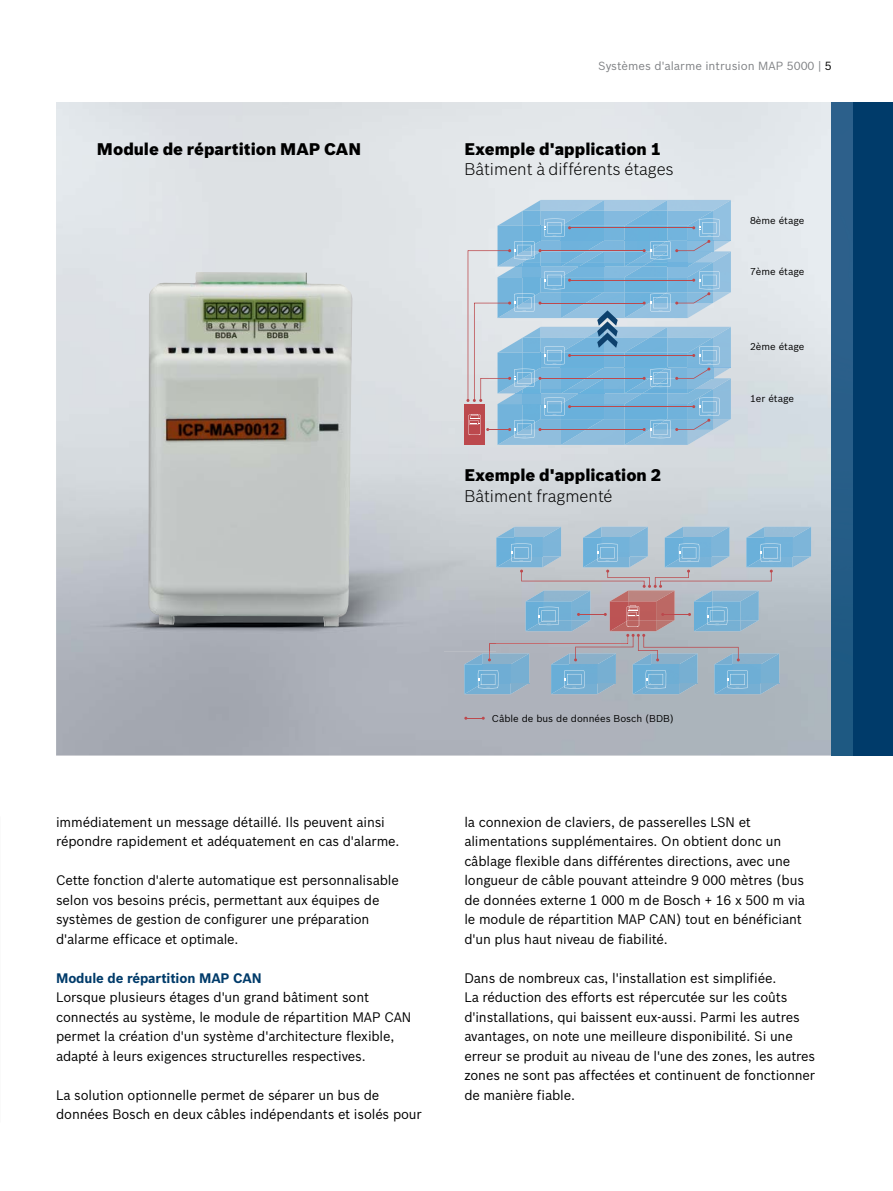
<style>
.page{position:relative;width:893px;height:1191px;background:#fff}
.page>*{position:absolute;margin:0;border:0;box-sizing:border-box;transform-origin:0 0}
.t1{font:900 16.5px "Bosch Sans";color:#000}
.t2{font:300 16.5px "Bosch Sans";color:#000}
.t3{font:13.5px/19.5px "Bosch Sans";letter-spacing:-.01em;color:#000}
.t4{font:700 13.5px "Bosch Sans";letter-spacing:-.01em;color:#003b6a}
.t5{font:11.55px "Bosch Sans";color:#808285}
.t6{font:9.75px "Bosch Sans";color:#000}
.s1{color:#000}
</style>
<div class="page">
<img style="left:56px;top:102px;width:776px;height:653px">
<div style="left:852px;top:102px;width:41px;height:653px;background:#003b6a"></div>
<img style="left:832px;top:102px;width:20px;height:653px">
<div style="left:464px;top:404px;width:21px;height:41px;background:#bc494d"></div>
<img style="left:511px;top:688px;width:18px;height:6px">
<img style="left:483px;top:688px;width:28px;height:6px">
<img style="left:464px;top:653px;width:19px;height:41px">
<img style="left:597px;top:688px;width:19px;height:6px">
<img style="left:569px;top:688px;width:28px;height:6px">
<img style="left:551px;top:688px;width:18px;height:6px">
<img style="left:679px;top:688px;width:18px;height:6px">
<img style="left:651px;top:688px;width:28px;height:6px">
<img style="left:633px;top:688px;width:18px;height:6px">
<img style="left:761px;top:684px;width:18px;height:10px">
<img style="left:748px;top:653px;width:13px;height:11px">
<img style="left:733px;top:683px;width:28px;height:11px">
<img style="left:748px;top:664px;width:13px;height:19px">
<img style="left:714px;top:688px;width:19px;height:6px">
<svg style="left:761px;top:683px;width:18px;height:1px"></svg>
<img style="left:761px;top:653px;width:18px;height:30px">
<svg style="left:464px;top:716px;width:21px;height:3px"></svg>
<img style="left:515px;top:526px;width:46px;height:11px">
<img style="left:515px;top:556px;width:46px;height:11px">
<img style="left:515px;top:537px;width:28px;height:19px">
<img style="left:496px;top:527px;width:19px;height:40px">
<img style="left:543px;top:527px;width:18px;height:29px">
<img style="left:601px;top:526px;width:47px;height:11px">
<img style="left:601px;top:556px;width:47px;height:11px">
<img style="left:601px;top:537px;width:28px;height:19px">
<img style="left:583px;top:527px;width:18px;height:40px">
<img style="left:629px;top:527px;width:19px;height:29px">
<img style="left:683px;top:526px;width:46px;height:11px">
<img style="left:683px;top:556px;width:46px;height:11px">
<img style="left:683px;top:537px;width:28px;height:19px">
<img style="left:665px;top:527px;width:18px;height:40px">
<img style="left:711px;top:527px;width:18px;height:29px">
<img style="left:765px;top:526px;width:46px;height:11px">
<img style="left:765px;top:556px;width:46px;height:11px">
<img style="left:765px;top:537px;width:28px;height:19px">
<img style="left:746px;top:527px;width:19px;height:40px">
<img style="left:793px;top:527px;width:18px;height:29px">
<img style="left:523px;top:430px;width:165px;height:15px">
<img style="left:618px;top:420px;width:6px;height:9px">
<img style="left:618px;top:404px;width:6px;height:16px">
<img style="left:688px;top:438px;width:43px;height:7px">
<img style="left:497px;top:438px;width:26px;height:7px">
<img style="left:561px;top:438px;width:25px;height:7px">
<img style="left:624px;top:438px;width:25px;height:7px">
<img style="left:618px;top:304px;width:70px;height:14px">
<img style="left:618px;top:293px;width:6px;height:10px">
<img style="left:618px;top:277px;width:6px;height:16px">
<img style="left:688px;top:312px;width:43px;height:6px">
<img style="left:624px;top:312px;width:25px;height:6px">
<img style="left:618px;top:327px;width:95px;height:10px">
<img style="left:618px;top:337px;width:70px;height:15px">
<img style="left:618px;top:379px;width:6px;height:14px">
<img style="left:618px;top:369px;width:6px;height:9px">
<img style="left:618px;top:352px;width:6px;height:17px">
<img style="left:713px;top:327px;width:18px;height:19px">
<img style="left:688px;top:337px;width:25px;height:9px">
<img style="left:650px;top:327px;width:17px;height:10px">
<img style="left:624px;top:337px;width:43px;height:9px">
<div style="left:541px;top:200px;width:172px;height:11px;background:#a5c8e3"></div>
<img style="left:541px;top:211px;width:147px;height:15px">
<img style="left:618px;top:252px;width:6px;height:10px">
<img style="left:618px;top:262px;width:6px;height:5px">
<img style="left:561px;top:211px;width:43px;height:8px">
<img style="left:624px;top:211px;width:43px;height:8px">
<img style="left:618px;top:242px;width:6px;height:8px">
<img style="left:618px;top:226px;width:6px;height:16px">
<img style="left:713px;top:200px;width:18px;height:19px">
<img style="left:688px;top:211px;width:25px;height:8px">
<img style="left:497px;top:200px;width:44px;height:19px">
<img style="left:523px;top:211px;width:18px;height:8px">
<img style="left:586px;top:200px;width:18px;height:11px">
<img style="left:650px;top:200px;width:17px;height:11px">
<svg style="left:520px;top:569px;width:253px;height:19px;background:#bfbcc2"></svg>
<svg style="left:511px;top:543px;width:20px;height:19px"></svg>
<svg style="left:597px;top:543px;width:21px;height:19px"></svg>
<svg style="left:679px;top:543px;width:20px;height:19px"></svg>
<svg style="left:760px;top:543px;width:21px;height:19px"></svg>
<img style="left:712px;top:590px;width:28px;height:11px">
<img style="left:712px;top:625px;width:47px;height:6px">
<img style="left:694px;top:590px;width:18px;height:41px">
<img style="left:740px;top:590px;width:19px;height:11px">
<svg style="left:707px;top:601px;width:52px;height:24px"></svg>
<img style="left:544px;top:590px;width:28px;height:11px">
<img style="left:544px;top:625px;width:46px;height:6px">
<img style="left:526px;top:590px;width:18px;height:41px">
<img style="left:572px;top:590px;width:18px;height:11px">
<img style="left:628px;top:590px;width:28px;height:11px">
<img style="left:628px;top:627px;width:47px;height:4px">
<img style="left:610px;top:590px;width:18px;height:41px">
<img style="left:656px;top:590px;width:19px;height:11px">
<svg style="left:538px;top:601px;width:69px;height:24px;background:#8bb3ce"></svg>
<hr style="left:540px;top:429px;width:104px;height:1px;background:#bc494d">
<hr style="left:540px;top:378px;width:104px;height:1px;background:#bc494d">
<hr style="left:540px;top:303px;width:104px;height:1px;background:#bc494d">
<hr style="left:570px;top:227px;width:124px;height:1px;background:#bc494d">
<hr style="left:570px;top:280px;width:124px;height:1px;background:#bc494d">
<hr style="left:570px;top:355px;width:124px;height:1px;background:#bc494d">
<hr style="left:570px;top:406px;width:124px;height:1px;background:#bc494d">
<svg style="left:624px;top:346px;width:107px;height:92px;background:#84b6d8"></svg>
<hr style="left:540px;top:250px;width:104px;height:1px;background:#bc494d">
<svg style="left:624px;top:219px;width:107px;height:93px;background:#87b8da"></svg>
<svg style="left:627px;top:601px;width:64px;height:26px;background:#bc8080"></svg>
<svg style="left:466px;top:219px;width:152px;height:219px;background:#95bad5"></svg>
<img style="left:71px;top:521px;width:425px;height:130px">
<svg style="left:478px;top:634px;width:270px;height:54px;background:#95b0c5"></svg>
<img style="left:148px;top:272px;width:201px;height:354px">
<p class="t1" style="left:97px;top:136px;width:266px">Module de répartition MAP CAN</p>
<p class="t5" style="left:598px;top:57px;width:235px">Systèmes d'alarme intrusion MAP 5000 | <span class="s1">5</span></p>
<p class="t1" style="left:464px;top:136px;width:198px">Exemple d'application 1</p>
<p class="t2" style="left:464px;top:158px;width:211px">Bâtiment à différents étages</p>
<p class="t1" style="left:464px;top:462px;width:198px">Exemple d'application 2</p>
<p class="t2" style="left:464px;top:484px;width:150px">Bâtiment fragmenté</p>
<p class="t6" style="left:750px;top:213px;width:56px">8ème étage</p>
<p class="t6" style="left:750px;top:264px;width:56px">7ème étage</p>
<p class="t6" style="left:750px;top:339px;width:56px">2ème étage</p>
<p class="t6" style="left:750px;top:391px;width:45px">1er étage</p>
<p class="t3" style="left:56px;top:811px;width:345px">immédiatement un message détaillé. Ils peuvent ainsi répondre rapidement et adéquatement en cas d'alarme.</p>
<p class="t3" style="left:56px;top:869px;width:344px">Cette fonction d'alerte automatique est personnalisable selon vos besoins précis, permettant aux équipes de systèmes de gestion de configurer une préparation d'alarme efficace et optimale.</p>
<p class="t4" style="left:56px;top:967px;width:207px">Module de répartition MAP CAN</p>
<p class="t3" style="left:56px;top:986px;width:357px">Lorsque plusieurs étages d'un grand bâtiment sont connectés au système, le module de répartition MAP CAN permet la création d'un système d'architecture flexible, adapté à leurs exigences structurelles respectives.</p>
<p class="t3" style="left:56px;top:1084px;width:367px">La solution optionnelle permet de séparer un bus de données Bosch en deux câbles indépendants et isolés pour</p>
<p class="t6" style="left:492px;top:711px;width:184px">Câble de bus de données Bosch (BDB)</p>
<p class="t3" style="left:464px;top:811px;width:342px">la connexion de claviers, de passerelles LSN et alimentations supplémentaires. On obtient donc un câblage flexible dans différentes directions, avec une longueur de câble pouvant atteindre 9 000 mètres (bus de données externe 1 000 m de Bosch + 16 x 500 m via le module de répartition MAP CAN) tout en bénéficiant d'un plus haut niveau de fiabilité.</p>
<p class="t3" style="left:464px;top:967px;width:352px">Dans de nombreux cas, l'installation est simplifiée.<br>La réduction des efforts est répercutée sur les coûts d'installations, qui baissent eux-aussi. Parmi les autres avantages, on note une meilleure disponibilité. Si une erreur se produit au niveau de l'une des zones, les autres zones ne sont pas affectées et continuent de fonctionner de manière fiable.</p>
</div>
